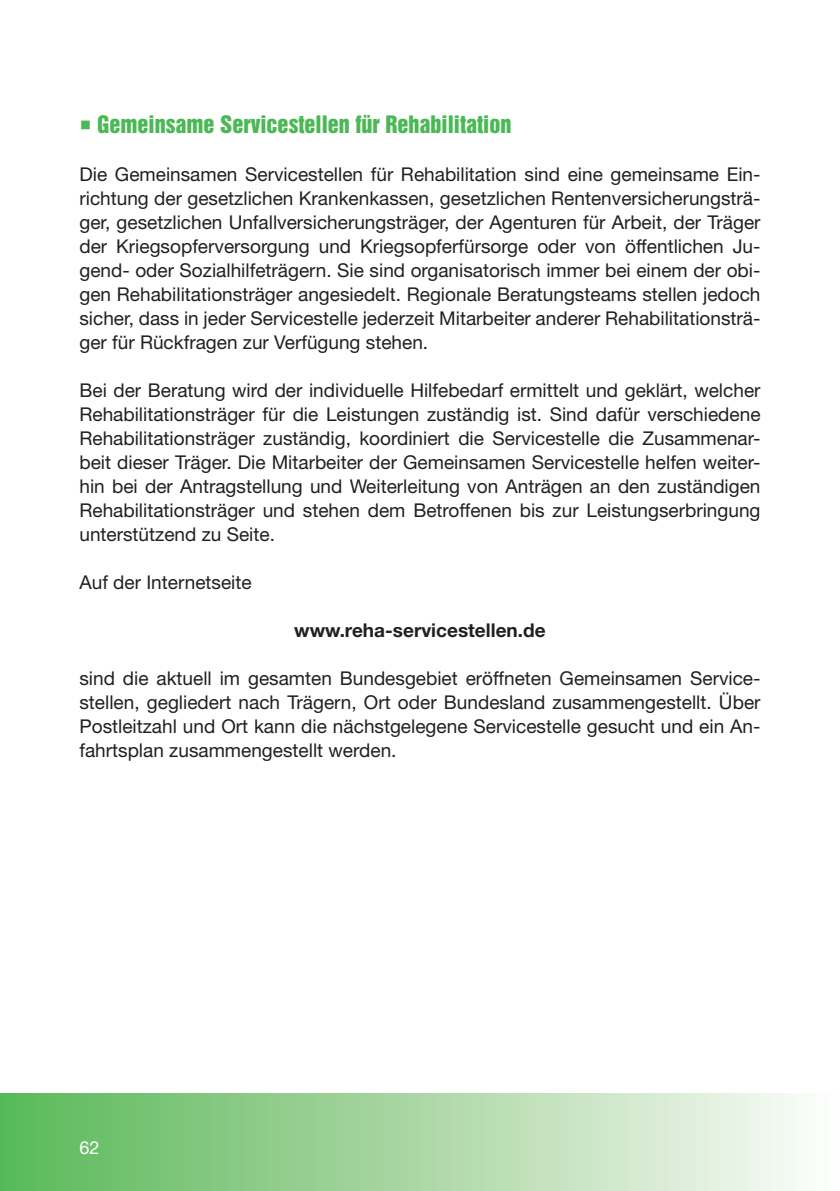
<style>
.page{position:relative;width:840px;height:1191px;background:#fff}
.page>*{position:absolute;margin:0;border:0;box-sizing:border-box;transform-origin:0 0}
.t1{font:22px "Helvetica Inserat";color:#4ab854}
.t2{font:19px/24px "Helvetica Neue";color:#231f20;text-align:justify}
.t3{font:700 19px "Helvetica Neue";color:#231f20}
.t4{font:18px "Helvetica Neue";color:#fff}
</style>
<div class="page">
<div style="left:0;top:1093px;width:839px;height:98px;background:linear-gradient(to right,#59b756,#fefbf9)"></div>
<p class="t1" style="left:97px;top:115px;width:415px">Gemeinsame Servicestellen für Rehabilitation</p>
<p class="t2" style="left:79px;top:164px;width:682px">Die Gemeinsamen Servicestellen für Rehabilitation sind eine gemeinsame Ein&shy;richtung der gesetzlichen Krankenkassen, gesetzlichen Rentenversicherungsträ&shy;ger, gesetzlichen Unfallversicherungsträger, der Agenturen für Arbeit, der Träger der Kriegsopferversorgung und Kriegsopferfürsorge oder von öffentlichen Ju&shy;gend- oder Sozialhilfeträgern. Sie sind organisatorisch immer bei einem der obi&shy;gen Rehabilitationsträger angesiedelt. Regionale Beratungsteams stellen jedoch sicher, dass in jeder Servicestelle jederzeit Mitarbeiter anderer Rehabilitationsträ&shy;ger für Rückfragen zur Verfügung stehen.</p>
<p class="t2" style="left:79px;top:380px;width:682px">Bei der Beratung wird der individuelle Hilfebedarf ermittelt und geklärt, welcher Rehabilitationsträger für die Leistungen zuständig ist. Sind dafür verschiedene Rehabilitationsträger zuständig, koordiniert die Servicestelle die Zusammenar&shy;beit dieser Träger. Die Mitarbeiter der Gemeinsamen Servicestelle helfen weiter&shy;hin bei der Antragstellung und Weiterleitung von Anträgen an den zuständigen Rehabilitationsträger und stehen dem Betroffenen bis zur Leistungserbringung unterstützend zu Seite.</p>
<p class="t2" style="left:79px;top:572px;width:174px">Auf der Internetseite</p>
<p class="t3" style="left:294px;top:623px;width:253px">www.reha-servicestellen.de</p>
<p class="t2" style="left:79px;top:668px;width:682px">sind die aktuell im gesamten Bundesgebiet eröffneten Gemeinsamen Service&shy;stellen, gegliedert nach Trägern, Ort oder Bundesland zusammengestellt. Über Postleitzahl und Ort kann die nächstgelegene Servicestelle gesucht und ein An&shy;fahrtsplan zusammengestellt werden.</p>
<p class="t4" style="left:79px;top:1141px;width:22px">62</p>
</div>
